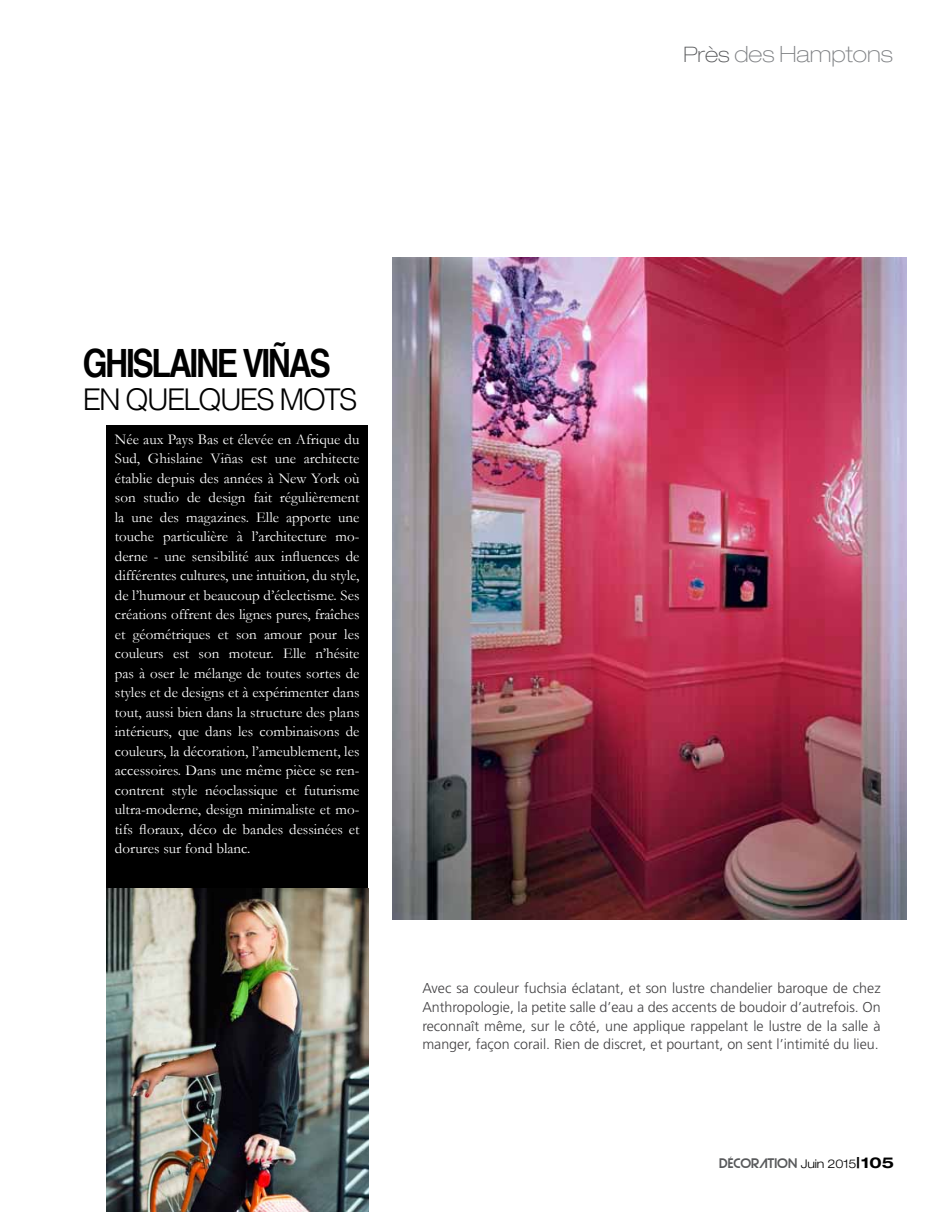
<style>
.page{position:relative;width:936px;height:1212px;background:#fff}
.page>*{position:absolute;margin:0;border:0;box-sizing:border-box;transform-origin:0 0}
.t1{font:700 condensed 39px "Helvetica";letter-spacing:-.06em;color:#000}
.t2{font:300 30px "Helvetica";letter-spacing:-.06em;color:#000}
.t3{font:100 expanded 22.5px "Helvetica Neue";color:#808285}
.t4{font:15px/19.5px "Garamond";color:#fff;text-align:justify}
.t5{font:300 14.25px/18.8px "Frutiger";color:#414042;text-align:justify}
.t6{font:13.5px "Strasua";color:#58595b}
.s1{font-size:21.3px;color:#58595b}
.s2{font-family:"Helvetica Neue";font-weight:300;font-stretch:expanded;font-size:12px;color:#000}
.s3{font-family:"Helvetica Neue";font-weight:700;font-stretch:expanded;font-size:15px;color:#000}
</style>
<div class="page">
<img style="left:393px;top:257px;width:513px;height:663px">
<div style="left:106px;top:425px;width:262px;height:497px;background:#000"></div>
<img style="left:106px;top:889px;width:262px;height:323px">
<h3 class="t3" style="left:683px;top:41px;width:211px"><span class="s1">Près</span> des Hamptons</h3>
<h1 class="t1" style="left:83px;top:338px;width:250px">GHISLAINE VIÑAS</h1>
<h2 class="t2" style="left:83px;top:376px;width:276px">EN QUELQUES MOTS</h2>
<p class="t4" style="left:115px;top:429px;width:246px">Née aux Pays Bas et élevée en Afrique du Sud, Ghislaine Viñas est une architecte établie depuis des années à New York où son studio de design fait régulièrement la une des magazines. Elle apporte une touche particulière à l’architecture mo&shy;derne - une sensibilité aux influences de différentes cultures, une intuition, du style, de l’humour et beaucoup d’éclectisme. Ses créations offrent des lignes pures, fraîches et géométriques et son amour pour les couleurs est son moteur. Elle n’hésite pas à oser le mélange de toutes sortes de styles et de designs et à expérimenter dans tout, aussi bien dans la structure des plans intérieurs, que dans les combinaisons de couleurs, la décoration, l’ameublement, les accessoires. Dans une même pièce se ren&shy;contrent style néoclassique et futurisme ultra-moderne, design minimaliste et mo&shy;tifs floraux, déco de bandes dessinées et dorures sur fond blanc.</p>
<p class="t5" style="left:422px;top:979px;width:460px">Avec sa couleur fuchsia éclatant, et son lustre chandelier baroque de chez Anthropologie, la petite salle d’eau a des accents de boudoir d’autrefois. On reconnaît même, sur le côté, une applique rappelant le lustre de la salle à manger, façon corail. Rien de discret, et pourtant, on sent l’intimité du lieu.</p>
<p class="t6" style="left:719px;top:1156px;width:176px">DéCORATION <span class="s2">Juin 2015</span><span class="s3">|105</span></p>
</div>
